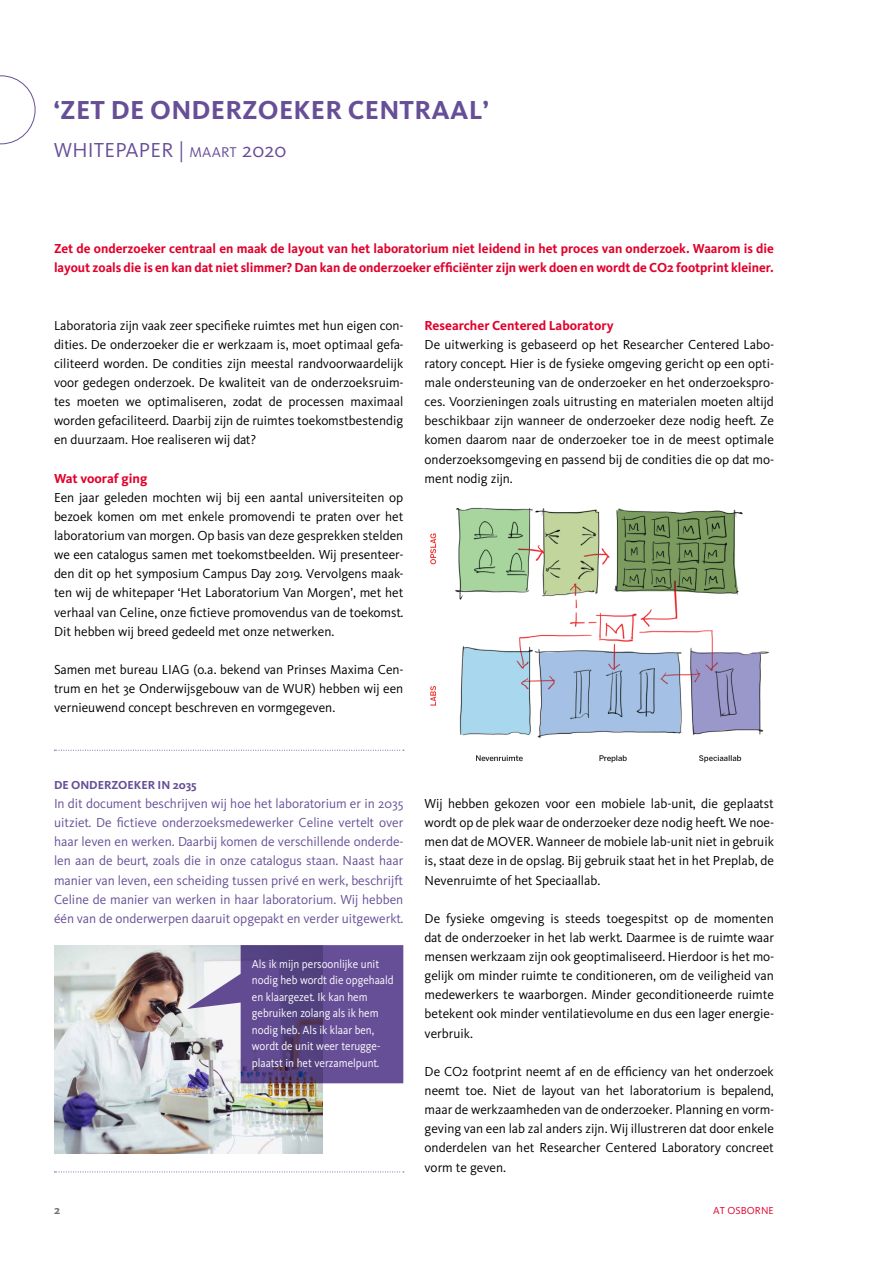
<style>
.page{position:relative;width:893px;height:1263px;background:#fff}
.page>*{position:absolute;margin:0;border:0;box-sizing:border-box;transform-origin:0 0}
.Heading_normaal{font:700 27px "Kievit";letter-spacing:.01em;color:#674f98}
.Heading_normaal-2{font:21px "Kievit";letter-spacing:.01em;color:#674f98}
.Bodytext{font:13.5px/19.2px "Kievit";color:#000;text-align:justify}
.Bodytekt_paars{font:13.5px/19.2px "Kievit";color:#674f98;text-align:justify}
.Intro_bodytext{font:700 13.5px/19.2px "Kievit";color:#e2002b}
.Subkop{font:700 13.5px "Kievit";color:#e2002b}
.Bodytext-2{font:12px/16.5px "Kievit";color:#fff;scale:.93 1}
.Subkop_paars{font:700 12px "Kievit";color:#674f98}
.Subkop-2{font:700 12px "Kievit";color:#707172}
.Subheading_page_navi{font:10.5px "Kievit";letter-spacing:.01em;color:#e2002b}
.s1{font-size:14.7px}
</style>
<div class="page">
<svg style="left:54px;top:750px;width:350px;height:1px"></svg>
<img style="left:54px;top:945px;width:268px;height:209px">
<svg style="left:54px;top:1171px;width:350px;height:1px"></svg>
<img style="left:430px;top:507px;width:339px;height:256px">
<svg style="left:0;top:75px;width:35px;height:69px"></svg>
<svg style="left:187px;top:945px;width:216px;height:138px;background:#7b6aa0"></svg>
<p class="Heading_normaal" style="left:54px;top:94px;width:437px">‘ZET DE ONDERZOEKER CENTRAAL’</p>
<p class="Heading_normaal-2" style="left:54px;top:139px;width:234px">WHITEPAPER | <span class="s1">MAART</span> 2020</p>
<p class="Intro_bodytext" style="left:54px;top:239px;width:721px">Zet de onderzoeker centraal en maak de layout van het laboratorium niet leidend in het proces van onderzoek. Waarom is die layout zoals die is en kan dat niet slimmer? Dan kan de onderzoeker efficiënter zijn werk doen en wordt de CO2 footprint kleiner.</p>
<p class="Bodytext" style="left:54px;top:316px;width:351px">Laboratoria zijn vaak zeer specifieke ruimtes met hun eigen con&shy;dities. De onderzoeker die er werkzaam is, moet optimaal gefa&shy;ciliteerd worden. De condities zijn meestal randvoorwaardelijk voor gedegen onderzoek. De kwaliteit van de onderzoeksruim&shy;tes moeten we optimaliseren, zodat de processen maximaal worden gefaciliteerd. Daarbij zijn de ruimtes toekomstbestendig en duurzaam. Hoe realiseren wij dat?</p>
<p class="Subkop" style="left:54px;top:470px;width:95px">Wat vooraf ging</p>
<p class="Bodytext" style="left:54px;top:488px;width:351px">Een jaar geleden mochten wij bij een aantal universiteiten op bezoek komen om met enkele promovendi te praten over het laboratorium van morgen. Op basis van deze gesprekken stelden we een catalogus samen met toekomstbeelden. Wij presenteer&shy;den dit op het symposium Campus Day 2019. Vervolgens maak&shy;ten wij de whitepaper ‘Het Laboratorium Van Morgen’, met het verhaal van Celine, onze fictieve promovendus van de toekomst.<br>Dit hebben wij breed gedeeld met onze netwerken.</p>
<p class="Bodytext" style="left:54px;top:660px;width:351px">Samen met bureau LIAG (o.a. bekend van Prinses Maxima Cen&shy;trum en het 3e Onderwijsgebouw van de WUR) hebben wij een vernieuwend concept beschreven en vormgegeven.</p>
<p class="Subkop" style="left:425px;top:317px;width:191px">Researcher Centered Laboratory</p>
<p class="Bodytext" style="left:425px;top:335px;width:351px">De uitwerking is gebaseerd op het Researcher Centered Labo&shy;ratory concept. Hier is de fysieke omgeving gericht op een opti&shy;male ondersteuning van de onderzoeker en het onderzoekspro&shy;ces. Voorzieningen zoals uitrusting en materialen moeten altijd beschikbaar zijn wanneer de onderzoeker deze nodig heeft. Ze komen daarom naar de onderzoeker toe in de meest optimale onderzoeksomgeving en passend bij de condities die op dat mo&shy;ment nodig zijn.</p>
<p class="Subkop_paars" style="left:54px;top:778px;width:144px">DE ONDERZOEKER IN 2035</p>
<p class="Bodytekt_paars" style="left:54px;top:794px;width:351px">In dit document beschrijven wij hoe het laboratorium er in 2035 uitziet. De fictieve onderzoeksmedewerker Celine vertelt over haar leven en werken. Daarbij komen de verschillende onderde&shy;len aan de beurt, zoals die in onze catalogus staan. Naast haar manier van leven, een scheiding tussen privé en werk, beschrijft Celine de manier van werken in haar laboratorium. Wij hebben één van de onderwerpen daaruit opgepakt en verder uitgewerkt.</p>
<p class="Bodytext-2" style="left:252px;top:956px;width:154px">Als ik mijn persoonlijke unit nodig heb wordt die opgehaald en klaargezet. Ik kan hem gebruiken zolang als ik hem nodig heb. Als ik klaar ben, wordt de unit weer terugge&shy;plaatst in het verzamelpunt.</p>
<p class="Bodytext" style="left:425px;top:794px;width:351px">Wij hebben gekozen voor een mobiele lab-unit, die geplaatst wordt op de plek waar de onderzoeker deze nodig heeft. We noe&shy;men dat de MOVER. Wanneer de mobiele lab-unit niet in gebruik is, staat deze in de opslag. Bij gebruik staat het in het Preplab, de Nevenruimte of het Speciaallab.</p>
<p class="Bodytext" style="left:425px;top:909px;width:351px">De fysieke omgeving is steeds toegespitst op de momenten dat de onderzoeker in het lab werkt. Daarmee is de ruimte waar mensen werkzaam zijn ook geoptimaliseerd. Hierdoor is het mo&shy;gelijk om minder ruimte te conditioneren, om de veiligheid van medewerkers te waarborgen. Minder geconditioneerde ruimte betekent ook minder ventilatievolume en dus een lager energie&shy;verbruik.</p>
<p class="Bodytext" style="left:425px;top:1062px;width:351px">De CO2 footprint neemt af en de efficiency van het onderzoek neemt toe. Niet de layout van het laboratorium is bepalend, maar de werkzaamheden van de onderzoeker. Planning en vorm&shy;geving van een lab zal anders zijn. Wij illustreren dat door enkele onderdelen van het Researcher Centered Laboratory concreet vorm te geven.</p>
<p class="Subkop-2" style="left:54px;top:1203px;width:8px">2</p>
<p class="Subheading_page_navi" style="left:713px;top:1205px;width:62px">AT OSBORNE</p>
</div>
